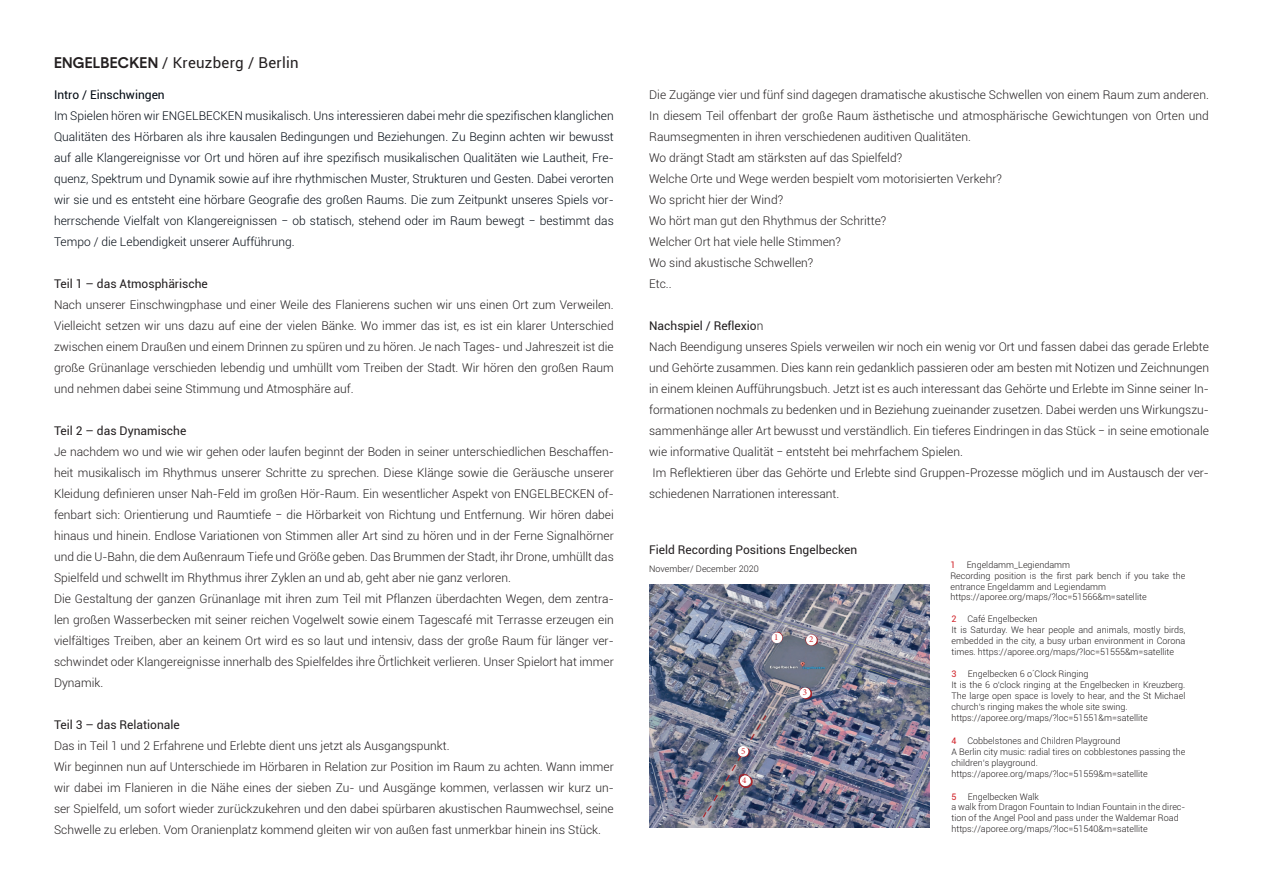
<style>
.page{position:relative;width:1263px;height:893px;background:#fff}
.page>*{position:absolute;margin:0;border:0;box-sizing:border-box;transform-origin:0 0}
.t1{font:15px "Roboto";letter-spacing:.02em;color:#231f20}
.t2{font:300 12px/21px "Roboto";color:#231f20}
.t3{font:300 12px/21px "Roboto";color:#000912;text-align:justify}
.t4{font:12px "Roboto";color:#231f20}
.t5{font:12px "Roboto";color:#000912}
.t6{font:300 9px/10.8px "Roboto";color:#231f20}
.t7{font:9px "Minion Pro";color:#d1232a}
.s1{font-family:"Basetica";font-weight:500}
.s2{font-weight:400}
.s3{font-weight:400;color:#d1232a}
</style>
<div class="page">
<img style="left:649px;top:584px;width:280px;height:243px">
<div style="left:772px;top:633px;width:9px;height:9px;background:#fff;border-radius:50%"></div>
<div style="left:772px;top:632px;width:10px;height:11px;border:2px solid #fff;border-radius:50%"></div>
<div style="left:807px;top:635px;width:9px;height:9px;background:#fff;border-radius:50%"></div>
<div style="left:806px;top:635px;width:11px;height:10px;border:2px solid #fff;border-radius:50%"></div>
<div style="left:800px;top:688px;width:9px;height:9px;background:#fff;border-radius:50%"></div>
<div style="left:800px;top:688px;width:10px;height:10px;border:2px solid #fff;border-radius:50%"></div>
<div style="left:738px;top:747px;width:10px;height:9px;background:#fff;border-radius:50%"></div>
<div style="left:738px;top:746px;width:10px;height:11px;border:2px solid #fff;border-radius:50%"></div>
<div style="left:741px;top:776px;width:9px;height:9px;background:#fff;border-radius:50%"></div>
<div style="left:740px;top:775px;width:10px;height:11px;border:2px solid #fff;border-radius:50%"></div>
<p class="t1" style="left:54px;top:52px;width:246px"><span class="s1">ENGELBECKEN</span> / Kreuzberg / Berlin</p>
<p class="t5" style="left:54px;top:86px;width:112px">Intro / Einschwingen</p>
<p class="t3" style="left:54px;top:105px;width:561px">Im Spielen hören wir ENGELBECKEN musikalisch. Uns interessieren dabei mehr die spezifischen klanglichen Qualitäten des Hörbaren als ihre kausalen Bedingungen und Beziehungen. Zu Beginn achten wir bewusst auf alle Klangereignisse vor Ort und hören auf ihre spezifisch musikalischen Qualitäten wie Lautheit, Fre&shy;quenz, Spektrum und Dynamik sowie auf ihre rhythmischen Muster, Strukturen und Gesten. Dabei verorten wir sie und es entsteht eine hörbare Geografie des großen Raums. Die zum Zeitpunkt unseres Spiels vor&shy;herrschende Vielfalt von Klangereignissen − ob statisch, stehend oder im Raum bewegt − bestimmt das Tempo / die Lebendigkeit unserer Aufführung.</p>
<p class="t4" style="left:54px;top:275px;width:155px">Teil 1 – das Atmosphärische</p>
<p class="t2" style="left:54px;top:294px;width:561px;text-align:justify">Nach unserer Einschwingphase und einer Weile des Flanierens suchen wir uns einen Ort zum Verweilen.<br>Vielleicht setzen wir uns dazu auf eine der vielen Bänke. Wo immer das ist, es ist ein klarer Unterschied zwischen einem Draußen und einem Drinnen zu spüren und zu hören. Je nach Tages- und Jahreszeit ist die große Grünanlage verschieden lebendig und umhüllt vom Treiben der Stadt. Wir hören den großen Raum und nehmen dabei seine Stimmung und Atmosphäre auf.</p>
<p class="t4" style="left:54px;top:422px;width:134px">Teil 2 – das Dynamische</p>
<p class="t2" style="left:54px;top:441px;width:561px">Je nachdem wo und wie wir gehen oder laufen beginnt der Boden in seiner unterschiedlichen Beschaffen&shy;heit musikalisch im Rhythmus unserer Schritte zu sprechen. Diese Klänge sowie die Geräusche unserer Kleidung definieren unser Nah-Feld im großen Hör-Raum. Ein wesentlicher Aspekt von ENGELBECKEN of&shy;fenbart sich: Orientierung und Raumtiefe − die Hörbarkeit von Richtung und Entfernung. Wir hören dabei hinaus und hinein. Endlose Variationen von Stimmen aller Art sind zu hören und in der Ferne Signalhörner und die U-Bahn, die dem Außenraum Tiefe und Größe geben. Das Brummen der Stadt, ihr Drone, umhüllt das Spielfeld und schwellt im Rhythmus ihrer Zyklen an und ab, geht aber nie ganz verloren.<br>Die Gestaltung der ganzen Grünanlage mit ihren zum Teil mit Pflanzen überdachten Wegen, dem zentra&shy;len großen Wasserbecken mit seiner reichen Vogelwelt sowie einem Tagescafé mit Terrasse erzeugen ein vielfältiges Treiben, aber an keinem Ort wird es so laut und intensiv, dass der große Raum für länger ver&shy;schwindet oder Klangereignisse innerhalb des Spielfeldes ihre Örtlichkeit verlieren. Unser Spielort hat immer Dynamik.</p>
<p class="t4" style="left:54px;top:716px;width:127px">Teil 3 – das Relationale</p>
<p class="t2" style="left:54px;top:735px;width:561px">Das in Teil 1 und 2 Erfahrene und Erlebte dient uns jetzt als Ausgangspunkt.<br>Wir beginnen nun auf Unterschiede im Hörbaren in Relation zur Position im Raum zu achten. Wann immer wir dabei im Flanieren in die Nähe eines der sieben Zu- und Ausgänge kommen, verlassen wir kurz un&shy;ser Spielfeld, um sofort wieder zurückzukehren und den dabei spürbaren akustischen Raumwechsel, seine Schwelle zu erleben. Vom Oranienplatz kommend gleiten wir von außen fast unmerkbar hinein ins Stück.</p>
<p class="t2" style="left:649px;top:84px;width:561px">Die Zugänge vier und fünf sind dagegen dramatische akustische Schwellen von einem Raum zum anderen.<br>In diesem Teil offenbart der große Raum ästhetische und atmosphärische Gewichtungen von Orten und Raumsegmenten in ihren verschiedenen auditiven Qualitäten.<br>Wo drängt Stadt am stärksten auf das Spielfeld?<br>Welche Orte und Wege werden bespielt vom motorisierten Verkehr?<br>Wo spricht hier der Wind?<br>Wo hört man gut den Rhythmus der Schritte?<br>Welcher Ort hat viele helle Stimmen?<br>Wo sind akustische Schwellen?<br>Etc..</p>
<p class="t2" style="left:649px;top:315px;width:561px"><span class="s2">Nachspiel / Reflexio</span>n<br>Nach Beendigung unseres Spiels verweilen wir noch ein wenig vor Ort und fassen dabei das gerade Erlebte und Gehörte zusammen. Dies kann rein gedanklich passieren oder am besten mit Notizen und Zeichnungen in einem kleinen Aufführungsbuch. Jetzt ist es auch interessant das Gehörte und Erlebte im Sinne seiner In&shy;formationen nochmals zu bedenken und in Beziehung zueinander zusetzen. Dabei werden uns Wirkungszu&shy;sammenhänge aller Art bewusst und verständlich. Ein tieferes Eindringen in das Stück − in seine emotionale wie informative Qualität − entsteht bei mehrfachem Spielen.<br>Im Reflektieren über das Gehörte und Erlebte sind Gruppen-Prozesse möglich und im Austausch der ver&shy;schiedenen Narrationen interessant.</p>
<p class="t4" style="left:649px;top:542px;width:210px">Field Recording Positions Engelbecken</p>
<p class="t6" style="left:649px;top:563px;width:111px">November/ December 2020</p>
<p class="t6" style="left:950px;top:559px;width:236px"><span class="s3">1</span> Engeldamm_Legiendamm<br>Recording position is the first park bench if you take the entrance Engeldamm and Legiendamm https://aporee.org/maps/?loc=51566&amp;m=satellite</p>
<p class="t6" style="left:951px;top:613px;width:235px"><span class="s3">2</span> Café Engelbecken<br>It is Saturday. We hear people and animals, mostly birds, embedded in the city, a busy urban environment in Corona times. https://aporee.org/maps/?loc=51555&amp;m=satellite</p>
<p class="t6" style="left:951px;top:668px;width:235px"><span class="s3">3</span> Engelbecken 6 o´Clock Ringing<br>It is the 6 o‘clock ringing at the Engelbecken in Kreuzberg.<br>The large open space is lovely to hear, and the St Michael church‘s ringing makes the whole site swing. https://aporee.org/maps/?loc=51551&amp;m=satellite</p>
<p class="t6" style="left:951px;top:735px;width:235px"><span class="s3">4</span> Cobbelstones and Children Playground<br>A Berlin city music: radial tires on cobblestones passing the children‘s playground. https://aporee.org/maps/?loc=51559&amp;m=satellite</p>
<p class="t6" style="left:951px;top:791px;width:235px"><span class="s3">5</span> Engelbecken Walk<br>a walk from Dragon Fountain to Indian Fountain in the direc&shy;tion of the Angel Pool and pass under the Waldemar Road https://aporee.org/maps/?loc=51540&amp;m=satellite</p>
<p class="t7" style="left:774px;top:631px;width:6px">1</p>
<p class="t7" style="left:809px;top:633px;width:6px">2</p>
<p class="t7" style="left:803px;top:686px;width:6px">3</p>
<p class="t7" style="left:741px;top:745px;width:6px">5</p>
<p class="t7" style="left:742px;top:774px;width:6px">4</p>
</div>
